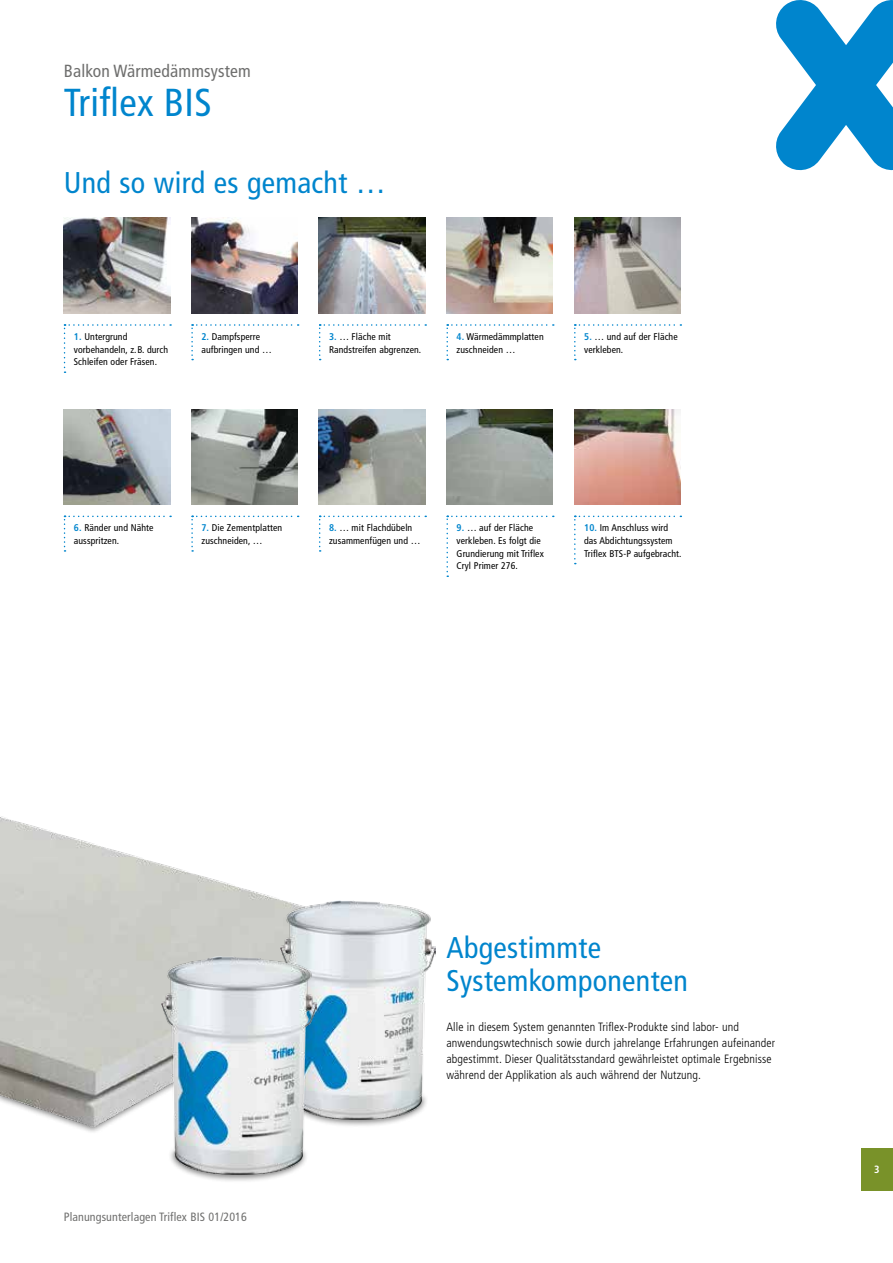
<style>
.page{position:relative;width:893px;height:1263px;background:#fff}
.page>*{position:absolute;margin:0;border:0;box-sizing:border-box;transform-origin:0 0}
.t1{font:condensed 39px "Frutiger LT Pro";letter-spacing:.01em;color:#0085cd}
.t2{font:condensed 30px/33px "Frutiger LT Pro";letter-spacing:.01em;color:#0085cd}
.t3{font:condensed 17.55px "Frutiger LT Pro";letter-spacing:.01em;color:#6f6f6e}
.t4{font:300 condensed 12px/15.9px "Frutiger LT Pro";letter-spacing:.01em;color:#000}
.t5{font:condensed 12px "Frutiger LT Pro";letter-spacing:.01em;color:#6f6f6e}
.t6{font:700 condensed 10.5px "Frutiger LT Pro";color:#fff}
.t7{font:condensed 9.75px/12.8px "Frutiger LT Pro";letter-spacing:.01em;color:#000}
.s1{font-weight:700;color:#0085cd}
</style>
<div class="page">
<div style="left:861px;top:1148px;width:32px;height:43px;background:#799229"></div>
<svg style="left:776px;top:0;width:117px;height:170px"></svg>
<img style="left:0;top:816px;width:341px;height:311px">
<svg style="left:64px;top:324px;width:107px;height:49px"></svg>
<svg style="left:191px;top:324px;width:108px;height:36px"></svg>
<svg style="left:319px;top:324px;width:107px;height:36px"></svg>
<svg style="left:446px;top:324px;width:108px;height:36px"></svg>
<svg style="left:319px;top:516px;width:107px;height:36px"></svg>
<svg style="left:574px;top:324px;width:107px;height:36px"></svg>
<svg style="left:446px;top:516px;width:108px;height:61px"></svg>
<svg style="left:574px;top:516px;width:107px;height:48px"></svg>
<svg style="left:191px;top:516px;width:108px;height:36px"></svg>
<svg style="left:64px;top:516px;width:107px;height:36px"></svg>
<img style="left:191px;top:218px;width:107px;height:96px">
<img style="left:64px;top:218px;width:106px;height:96px">
<img style="left:319px;top:409px;width:106px;height:96px">
<img style="left:574px;top:218px;width:106px;height:96px">
<img style="left:64px;top:409px;width:106px;height:96px">
<img style="left:191px;top:409px;width:107px;height:96px">
<img style="left:319px;top:218px;width:106px;height:96px">
<img style="left:446px;top:218px;width:107px;height:96px">
<img style="left:446px;top:409px;width:107px;height:96px">
<img style="left:574px;top:409px;width:106px;height:96px">
<div style="left:287px;top:1091px;width:141px;height:37px;background:#000;opacity:.5"></div>
<img style="left:280px;top:901px;width:156px;height:218px">
<div style="left:168px;top:1146px;width:141px;height:38px;background:#000;opacity:.5"></div>
<img style="left:161px;top:956px;width:156px;height:219px">
<h3 class="t3" style="left:64px;top:61px;width:189px">Balkon Wärmedämmsystem</h3>
<h1 class="t1" style="left:64px;top:80px;width:149px">Triflex BIS</h1>
<h2 class="t2" style="left:64px;top:166px;width:323px">Und so wird es gemacht …</h2>
<p class="t7" style="left:74px;top:330px;width:96px"><span class="s1">1.</span> Untergrund vorbehandeln, z.B. durch<br>Schleifen oder Fräsen.</p>
<p class="t7" style="left:201px;top:330px;width:72px"><span class="s1">2.</span> Dampfsperre aufbringen und …</p>
<p class="t7" style="left:329px;top:330px;width:94px"><span class="s1">3.</span> … Fläche mit<br>Randstreifen abgrenzen.</p>
<p class="t7" style="left:457px;top:330px;width:89px"><span class="s1">4.</span> Wärmedämmplatten zuschneiden …</p>
<p class="t7" style="left:584px;top:330px;width:95px"><span class="s1">5.</span> … und auf der Fläche verkleben.</p>
<p class="t7" style="left:74px;top:522px;width:81px"><span class="s1">6.</span> Ränder und Nähte ausspritzen.</p>
<p class="t7" style="left:201px;top:522px;width:82px"><span class="s1">7.</span> Die Zementplatten zuschneiden, …</p>
<p class="t7" style="left:329px;top:522px;width:93px"><span class="s1">8.</span> … mit Flachdübeln zusammenfügen und …</p>
<p class="t7" style="left:457px;top:522px;width:89px"><span class="s1">9.</span> … auf der Fläche verkleben. Es folgt die<br>Grundierung mit Triflex<br>Cryl Primer 276.</p>
<p class="t7" style="left:584px;top:522px;width:99px"><span class="s1">10.</span> Im Anschluss wird das Abdichtungssystem<br>Triflex BTS-P aufgebracht.</p>
<p class="t5" style="left:64px;top:1210px;width:185px">Planungsunterlagen Triflex BIS 01/2016</p>
<h2 class="t2" style="left:446px;top:931px;width:243px">Abgestimmte<br>Systemkomponenten</h2>
<p class="t4" style="left:446px;top:1019px;width:330px">Alle in diesem System genannten Triflex-Produkte sind labor- und anwendungswtechnisch sowie durch jahrelange Erfahrungen aufeinander abgestimmt. Dieser Qualitätsstandard gewährleistet optimale Ergebnisse während der Applikation als auch während der Nutzung.</p>
<p class="t6" style="left:874px;top:1163px;width:7px">3</p>
</div>
